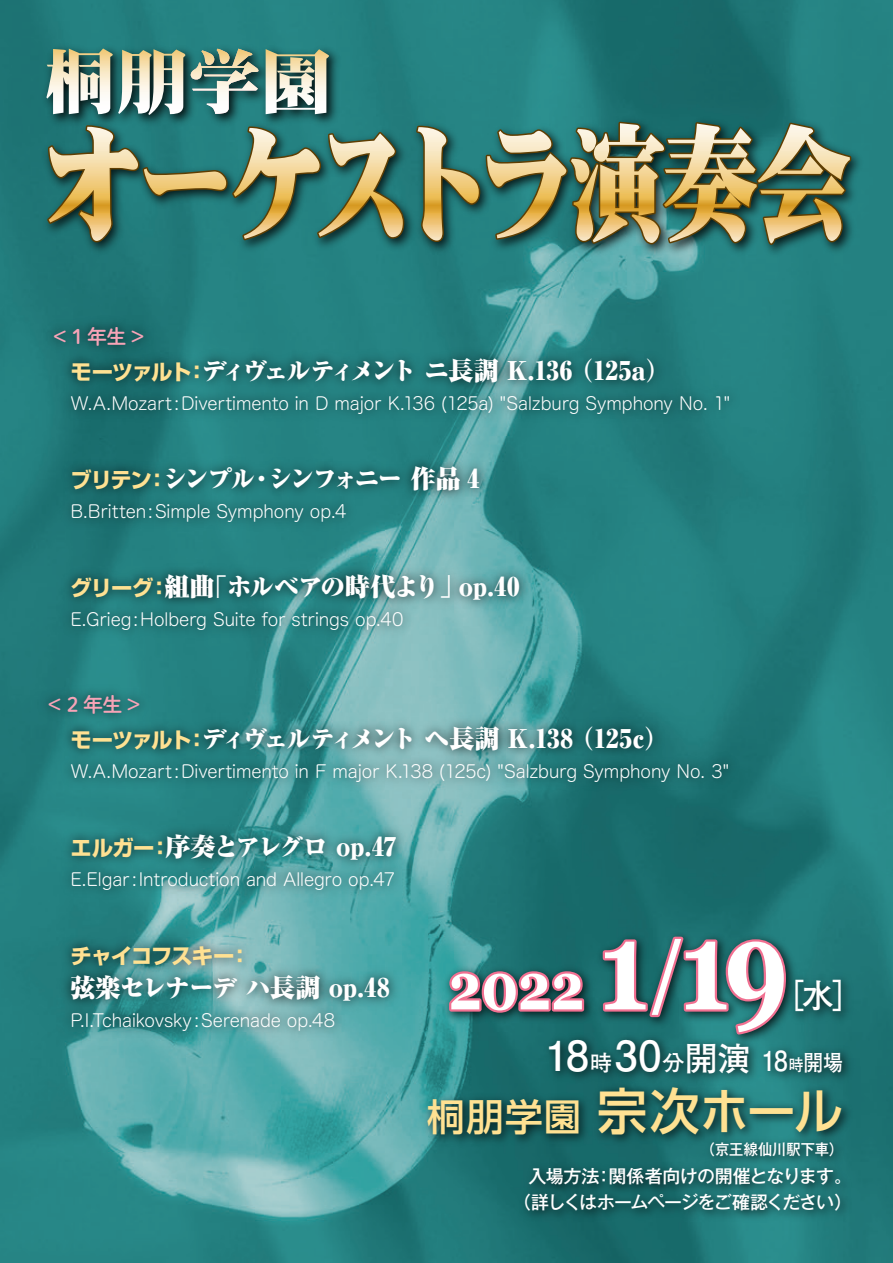
<style>
.page{position:relative;width:893px;height:1263px;background:#fff}
.page>*{position:absolute;margin:0;border:0;box-sizing:border-box;transform-origin:0 0}
.t1{font:700 66.15px "Georgia";color:#fff;scale:.8 1}
.t2{font:500 49.8px "UD Shin Go Pro";letter-spacing:-.025em;color:#ffe192}
.t3{font:700 41.4px "Futo Go B101 Pr 5";color:#fff}
.t4{font:700 33px "Futo Go B101 Pr 5";color:#fff}
.t5{font:900 24.9px "Ryumin Pr 6";letter-spacing:-.065em;color:#fff}
.t6{font:900 24.9px "Ryumin Pr 6";letter-spacing:-.025em;color:#fff}
.t7{font:900 24.9px "Ryumin Pr 6";letter-spacing:-.095em;color:#fff}
.t8{font:900 24.9px "Ryumin Pr 6";letter-spacing:-.045em;color:#fff}
.t9{font:900 24.9px "Ryumin Pr 6";letter-spacing:-.02em;color:#fff}
.t10{font:700 21.45px "Shin Go Pr 6";letter-spacing:-.055em;color:#ffe192}
.t11{font:19.95px "Shuei M Go Std B";letter-spacing:.07em;color:#f6a4b7}
.t12{font:18px "Hira Maru Std W2";letter-spacing:-.005em;color:#fff}
.t13{font:500 18px/25.5px "Gothic MB101 Pr 6";letter-spacing:-.06em;color:#fff;text-align:right}
.t14{font:500 15px "Gothic MB101 Pr 6";color:#fff;scale:.95 1}
.s1{font-family:"Shin Go Pr 6";font-weight:700;font-size:21.45px;color:#ffe192}
.s2{font-size:125.25px}
.s3{font-size:22.05px}
.s4{font-size:33px}
.s5{font-size:27.6px}
.s6{font-size:16.5px}
.s7{font-size:37.5px}
</style>
<div class="page">
<img style="left:0;top:0;width:893px;height:1263px">
<img style="left:37px;top:39px;width:308px;height:92px">
<svg style="left:46px;top:48px;width:139px;height:64px"></svg>
<svg style="left:191px;top:49px;width:68px;height:63px;background:#6b9287"></svg>
<svg style="left:266px;top:49px;width:63px;height:63px"></svg>
<img style="left:38px;top:112px;width:830px;height:149px">
<svg style="left:45px;top:124px;width:361px;height:120px;background:#598873"></svg>
<svg style="left:414px;top:120px;width:439px;height:127px;background:#728b6c"></svg>
<img style="left:32px;top:310px;width:714px;height:739px">
<img style="left:344px;top:1075px;width:517px;height:188px">
<img style="left:534px;top:1033px;width:324px;height:65px">
<img style="left:435px;top:879px;width:371px;height:186px">
<svg style="left:447px;top:968px;width:139px;height:48px;background:#7f5c6c"></svg>
<svg style="left:600px;top:933px;width:188px;height:104px;background:#4a6068"></svg>
<img style="left:761px;top:969px;width:115px;height:64px">
<p class="t11" style="left:53px;top:322px;width:93px">&lt; 1年生&gt;</p>
<h3 class="t5" style="left:70px;top:351px;width:602px"><span class="s1">モーツァルト：</span>ディヴェルティメント ニ長調 K.136 （125a）</h3>
<p class="t12" style="left:70px;top:390px;width:661px">W.A.Mozart:Divertimento in D major K.136 (125a) "Salzburg Symphony No. 1"</p>
<h3 class="t7" style="left:70px;top:459px;width:411px"><span class="s1">ブリテン：</span>シンプル・シンフォニー 作品 4</h3>
<p class="t12" style="left:70px;top:498px;width:278px">B.Britten:Simple Symphony op.4</p>
<h3 class="t6" style="left:70px;top:567px;width:451px"><span class="s1">グリーグ：</span>組曲「ホルベアの時代より」op.40</h3>
<p class="t12" style="left:70px;top:606px;width:335px">E.Grieg:Holberg Suite for strings op.40</p>
<p class="t11" style="left:48px;top:689px;width:94px">&lt; 2年生&gt;</p>
<h3 class="t5" style="left:70px;top:718px;width:601px"><span class="s1">モーツァルト：</span>ディヴェルティメント ヘ長調 K.138 （125c）</h3>
<p class="t12" style="left:70px;top:758px;width:660px">W.A.Mozart:Divertimento in F major K.138 (125c) "Salzburg Symphony No. 3"</p>
<h3 class="t8" style="left:70px;top:826px;width:327px"><span class="s1">エルガー：</span>序奏とアレグロ op.47</h3>
<p class="t12" style="left:70px;top:866px;width:326px">E.Elgar :Introduction and Allegro op.47</p>
<p class="t10" style="left:70px;top:938px;width:182px">チャイコフスキー：</p>
<h3 class="t9" style="left:70px;top:967px;width:321px">弦楽セレナーデ ハ長調 op.48</h3>
<p class="t12" style="left:70px;top:1007px;width:266px">P.I.Tchaikovsky:Serenade op.48</p>
<h1 class="t1" style="left:448px;top:936px;width:427px">2022 <span class="s2">1</span><sup>/</sup><span class="s2">19</span></h1>
<h3 class="t4" style="left:772px;top:969px;width:94px">［水］</h3>
<h3 class="t3" style="left:545px;top:1022px;width:299px">18<span class="s3">時</span>30<span class="s3">分</span><span class="s4">開演</span> <span class="s5">18</span><span class="s6">時</span><span class="s3">開場</span></h3>
<h2 class="t2" style="left:427px;top:1070px;width:418px"><span class="s7">桐朋学園</span> 宗次ホール</h2>
<p class="t14" style="left:672px;top:1137px;width:181px">　　（京王線仙川駅下車）</p>
<p class="t13" style="left:513px;top:1163px;width:340px">入場方法：関係者向けの開催となります。（詳しくはホームページをご確認ください）</p>
</div>
